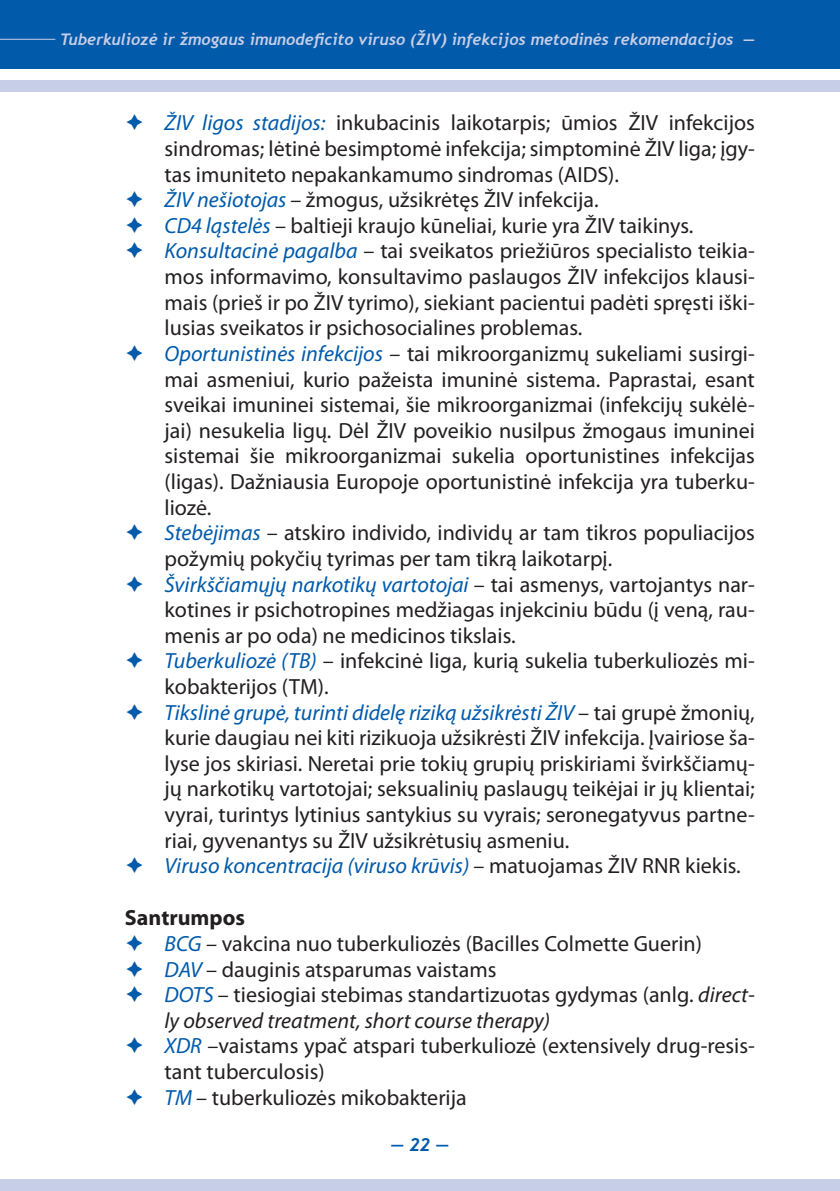
<style>
.page{position:relative;width:840px;height:1191px;background:#fff}
.page>*{position:absolute;margin:0;border:0;box-sizing:border-box;transform-origin:0 0}
.t1{font:22px/25.6px "Myriad Pro";color:#231f20}
.t2{font:italic 700 18px "Trebuchet";color:#015aaa}
.t3{font:italic 700 16px "Trebuchet";color:#c7cee8}
.s1{font-style:italic;color:#015aaa}
.s2{font-weight:700}
.s3{font-style:italic}
</style>
<div class="page">
<div style="left:0;top:0;width:839px;height:69px;background:#015aaa"></div>
<div style="left:0;top:80px;width:839px;height:11px;background:#c7cee8"></div>
<div style="left:0;top:1179px;width:839px;height:12px;background:#c7cee8"></div>
<hr style="left:0;top:39px;width:55px;height:1px;background:#c7cee8">
<p class="t3" style="left:60px;top:29px;width:696px">Tuberkuliozė ir žmogaus imunodeficito viruso (ŽIV) infekcijos metodinės rekomendacijos —</p>
<p class="t1" style="left:164px;top:110px;width:591px"><span class="s1">ŽIV ligos stadijos:</span> inkubacinis laikotarpis; ūmios ŽIV infekcijos sindromas; lėtinė besimptomė infekcija; simptominė ŽIV liga; įgy&shy;tas imuniteto nepakankamumo sindromas (AIDS).<br><span class="s1">ŽIV nešiotojas</span> – žmogus, užsikrėtęs ŽIV infekcija.<br><span class="s1">CD4 ląstelės</span> – baltieji kraujo kūneliai, kurie yra ŽIV taikinys.<br><span class="s1">Konsultacinė pagalba</span> – tai sveikatos priežiūros specialisto teikia&shy;mos informavimo, konsultavimo paslaugos ŽIV infekcijos klausi&shy;mais (prieš ir po ŽIV tyrimo), siekiant pacientui padėti spręsti iški&shy;lusias sveikatos ir psichosocialines problemas.<br><span class="s1">Oportunistinės infekcijos</span> – tai mikroorganizmų sukeliami susirgi&shy;mai asmeniui, kurio pažeista imuninė sistema. Paprastai, esant sveikai imuninei sistemai, šie mikroorganizmai (infekcijų sukėlė&shy;jai) nesukelia ligų. Dėl ŽIV poveikio nusilpus žmogaus imuninei sistemai šie mikroorganizmai sukelia oportunistines infekcijas (ligas). Dažniausia Europoje oportunistinė infekcija yra tuberku&shy;liozė.<br><span class="s1">Stebėjimas</span> – atskiro individo, individų ar tam tikros populiacijos požymių pokyčių tyrimas per tam tikrą laikotarpį.<br><span class="s1">Švirkščiamųjų narkotikų vartotojai</span> – tai asmenys, vartojantys nar&shy;kotines ir psichotropines medžiagas injekciniu būdu (į veną, rau&shy;menis ar po oda) ne medicinos tikslais.<br><span class="s1">Tuberkuliozė (TB)</span> – infekcinė liga, kurią sukelia tuberkuliozės mi&shy;kobakterijos (TM).<br><span class="s1">Tikslinė grupė, turinti didelę riziką užsikrėsti ŽIV</span> – tai grupė žmonių, kurie daugiau nei kiti rizikuoja užsikrėsti ŽIV infekcija. Įvairiose ša&shy;lyse jos skiriasi. Neretai prie tokių grupių priskiriami švirkščiamų&shy;jų narkotikų vartotojai; seksualinių paslaugų teikėjai ir jų klientai; vyrai, turintys lytinius santykius su vyrais; seronegatyvus partne&shy;riai, gyvenantys su ŽIV užsikrėtusių asmeniu.<br><span class="s1">Viruso koncentracija (viruso krūvis)</span> – matuojamas ŽIV RNR kiekis.</p>
<p class="t1" style="left:164px;top:904px;width:591px;text-indent:-40px"><span class="s2">Santrumpos<br></span><span class="s1">BCG</span> – vakcina nuo tuberkuliozės (Bacilles Colmette Guerin)<br><span class="s1">DAV</span> – dauginis atsparumas vaistams<br><span class="s1">DOTS</span> – tiesiogiai stebimas standartizuotas gydymas (anlg. <span class="s3">direct&shy;ly observed treatment, short course therapy)<br></span><span class="s1">XDR</span> –vaistams ypač atspari tuberkuliozė (extensively drug-resis&shy;tant tuberculosis)<br><span class="s1">TM</span> – tuberkuliozės mikobakterija</p>
<p class="t2" style="left:390px;top:1133px;width:60px">— 22 —</p>
</div>
